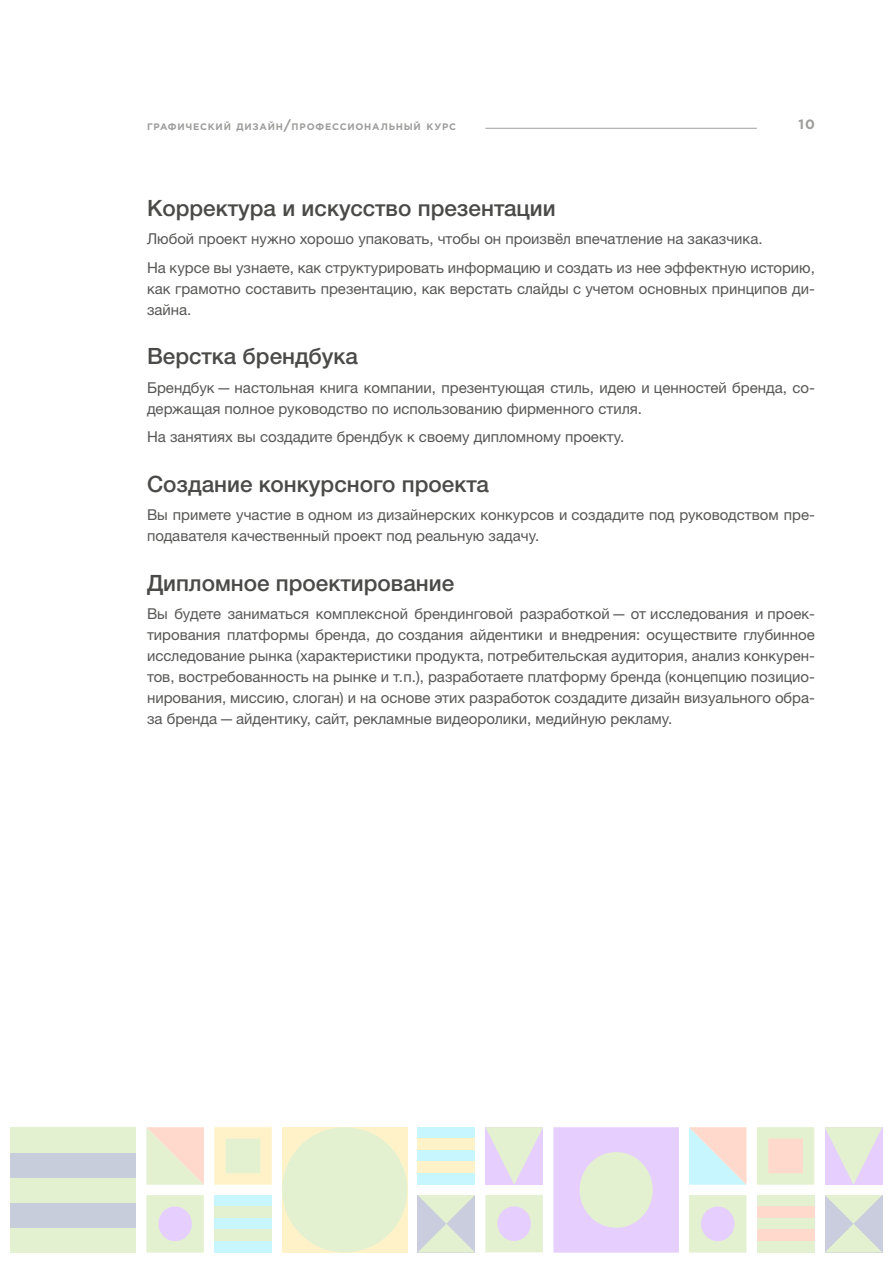
<style>
.page{position:relative;width:893px;height:1263px;background:#fff}
.page>*{position:absolute;margin:0;border:0;box-sizing:border-box;transform-origin:0 0}
.t1{font:500 22.5px "Helvetica Neue LTW1 G";color:#4a4a49}
.t2{font:15px/21px "Helvetica Neue LTW1 G";color:#575756}
.t3{font:700 13.5px "Gotham Pro";color:#9d9d9c}
.t4{font:700 9.45px "Gotham Pro";letter-spacing:.08em;color:#9d9d9c}
.s1{font-size:13.5px}
</style>
<div class="page">
<hr style="left:485px;top:128px;width:272px;height:1px;background:#9d9d9c">
<svg style="left:214px;top:1127px;width:58px;height:58px;background:#f4f1cb"></svg>
<svg style="left:757px;top:1127px;width:57px;height:58px;background:#ede8ce"></svg>
<svg style="left:553px;top:1127px;width:126px;height:126px;background:#e5d9f2"></svg>
<svg style="left:146px;top:1195px;width:58px;height:57px;background:#e4e7dd"></svg>
<svg style="left:689px;top:1195px;width:57px;height:57px;background:#e3e7dd"></svg>
<svg style="left:485px;top:1195px;width:58px;height:57px;background:#e4e7dd"></svg>
<svg style="left:485px;top:1127px;width:58px;height:58px;background:#e4dfe7"></svg>
<svg style="left:825px;top:1127px;width:57px;height:58px;background:#e4e0e7"></svg>
<div style="left:214px;top:1195px;width:58px;height:11px;background:#c8f6ff"></div>
<div style="left:214px;top:1206px;width:58px;height:12px;background:#e3f1d0"></div>
<div style="left:214px;top:1218px;width:58px;height:11px;background:#c8f6ff"></div>
<div style="left:214px;top:1229px;width:58px;height:12px;background:#e3f1d0"></div>
<div style="left:214px;top:1241px;width:58px;height:12px;background:#c8f6ff"></div>
<div style="left:757px;top:1195px;width:57px;height:11px;background:#e3f1d0"></div>
<div style="left:757px;top:1206px;width:57px;height:12px;background:#ffd9cb"></div>
<div style="left:757px;top:1218px;width:57px;height:11px;background:#e3f1d0"></div>
<div style="left:757px;top:1229px;width:57px;height:12px;background:#ffd9cb"></div>
<div style="left:757px;top:1241px;width:57px;height:12px;background:#e3f1d0"></div>
<div style="left:418px;top:1127px;width:57px;height:12px;background:#c8f6ff"></div>
<div style="left:418px;top:1139px;width:57px;height:11px;background:#fff2c8"></div>
<div style="left:418px;top:1150px;width:57px;height:12px;background:#c8f6ff"></div>
<div style="left:418px;top:1161px;width:57px;height:12px;background:#fff2c8"></div>
<div style="left:418px;top:1173px;width:57px;height:12px;background:#c8f6ff"></div>
<div style="left:11px;top:1227px;width:125px;height:25px;background:#e3f1d0"></div>
<div style="left:11px;top:1202px;width:125px;height:25px;background:#c8cddc"></div>
<div style="left:11px;top:1177px;width:125px;height:25px;background:#e3f1d0"></div>
<div style="left:11px;top:1152px;width:125px;height:25px;background:#c8cddc"></div>
<div style="left:11px;top:1127px;width:125px;height:25px;background:#e3f1d0"></div>
<svg style="left:418px;top:1195px;width:57px;height:57px;background:#d6ded6"></svg>
<svg style="left:825px;top:1195px;width:57px;height:57px;background:#d6dfd6"></svg>
<svg style="left:146px;top:1127px;width:58px;height:58px;background:#f1e5ce"></svg>
<svg style="left:689px;top:1127px;width:57px;height:58px;background:#e3e7e5"></svg>
<div style="left:282px;top:1127px;width:125px;height:125px;background:#fff2c8"></div>
<div style="left:282px;top:1127px;width:125px;height:125px;background:#e3f1d0;border-radius:50%"></div>
<p class="t4" style="left:147px;top:121px;width:311px">графический дизайн<span class="s1">/</span>профессиональный курс</p>
<p class="t3" style="left:798px;top:116px;width:18px">10</p>
<h1 class="t1" style="left:147px;top:194px;width:410px">Корректура и искусство презентации</h1>
<p class="t2" style="left:147px;top:224px;width:669px;line-height:28.5px">Любой проект нужно хорошо упаковать, чтобы он произвёл впечатление на заказчика.<br>На курсе вы узнаете, как структурировать информацию и создать из нее эффектную историю,</p>
<p class="t2" style="left:147px;top:278px;width:669px">как грамотно составить презентацию, как верстать слайды с учетом основных принципов ди&shy;зайна.</p>
<h1 class="t1" style="left:147px;top:343px;width:212px">Верстка брендбука</h1>
<p class="t2" style="left:147px;top:377px;width:669px">Брендбук— настольная книга компании, презентующая стиль, идею и ценностей бренда, со&shy;держащая полное руководство по использованию фирменного стиля.</p>
<p class="t2" style="left:147px;top:426px;width:479px">На занятиях вы создадите брендбук к своему дипломному проекту.</p>
<h1 class="t1" style="left:147px;top:470px;width:343px">Создание конкурсного проекта</h1>
<p class="t2" style="left:147px;top:504px;width:669px">Вы примете участие в одном из дизайнерских конкурсов и создадите под руководством пре&shy;подавателя качественный проект под реальную задачу.</p>
<h1 class="t1" style="left:147px;top:569px;width:309px">Дипломное проектирование</h1>
<p class="t2" style="left:147px;top:603px;width:669px;text-align:justify">Вы будете заниматься комплексной брендинговой разработкой— от исследования и проек&shy;тирования платформы бренда, до создания айдентики и внедрения: осуществите глубинное исследование рынка (характеристики продукта, потребительская аудитория, анализ конкурен&shy;тов, востребованность на рынке и т.п.), разработаете платформу бренда (концепцию позицио&shy;нирования, миссию, слоган) и на основе этих разработок создадите дизайн визуального обра&shy;за бренда— айдентику, сайт, рекламные видеоролики, медийную рекламу.</p>
</div>
